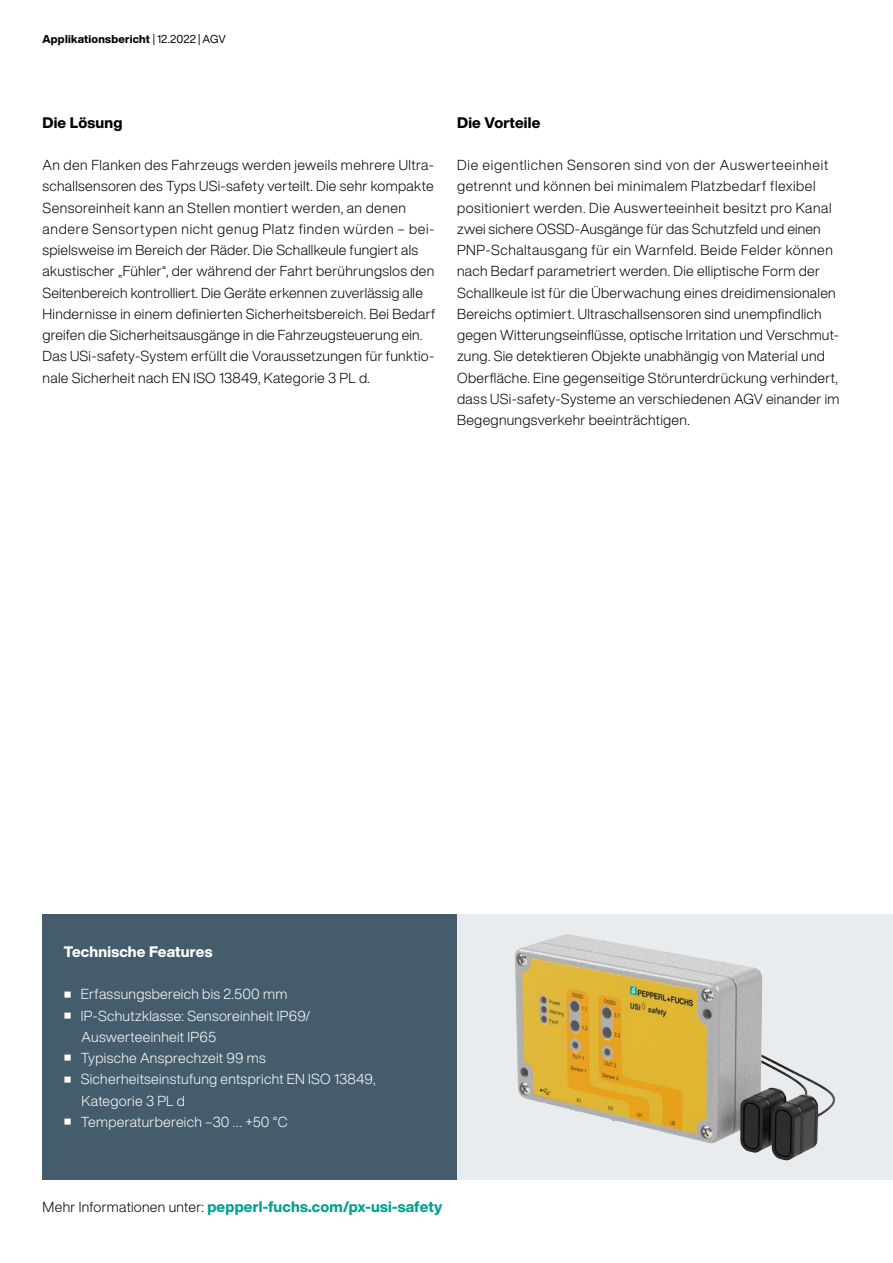
<style>
.page{position:relative;width:893px;height:1263px;background:#fff}
.page>*{position:absolute;margin:0;border:0;box-sizing:border-box;transform-origin:0 0}
.Fließtext_9_5_pt__Sc{font:800 15px "Helvetica Now Display";letter-spacing:.01em;color:#00a294}
.Subhead_10_pt__Schwa{font:800 15px "Helvetica Now Display";letter-spacing:.01em;color:#000}
.Subhead_10_pt__Weiß{font:800 15px "Helvetica Now Display";letter-spacing:.01em;color:#fff}
.Fließtext_9_5_pt__Sc-2{font:300 14.25px/21.3px "Helvetica Now Display";letter-spacing:.02em;color:#000}
.t1{font:300 14.25px/21.3px "Helvetica Now Display";letter-spacing:.02em;color:#fff}
.Absatzformat_1{font:800 11.25px "Helvetica Now Display";letter-spacing:.02em;color:#000}
.s1{font-weight:400}
.s2{font-weight:300;font-size:14.25px;color:#000}
</style>
<div class="page">
<div style="left:457px;top:914px;width:436px;height:266px;background:#e9ecef"></div>
<img style="left:515px;top:934px;width:320px;height:226px">
<div style="left:43px;top:914px;width:414px;height:266px;background:#455c6d"></div>
<p class="Absatzformat_1" style="left:43px;top:31px;width:185px">Applikationsbericht <span class="s1">| 12.2022 | AGV</span></p>
<p class="Subhead_10_pt__Schwa" style="left:43px;top:112px;width:81px">Die Lösung</p>
<p class="Fließtext_9_5_pt__Sc-2" style="left:43px;top:154px;width:394px">An den Flanken des Fahrzeugs werden jeweils mehrere Ultra&shy;schallsensoren des Typs USi-safety verteilt. Die sehr kompakte Sensoreinheit kann an Stellen montiert werden, an denen andere Sensortypen nicht genug Platz finden würden – bei&shy;spielsweise im Bereich der Räder. Die Schallkeule fungiert als akustischer „Fühler“, der während der Fahrt berührungslos den Seitenbereich kontrolliert. Die Geräte erkennen zuverlässig alle Hindernisse in einem definierten Sicherheitsbereich. Bei Bedarf greifen die Sicherheitsausgänge in die Fahrzeugsteuerung ein.<br>Das USi-safety-System erfüllt die Voraussetzungen für funktio&shy;nale Sicherheit nach EN ISO 13849, Kategorie 3 PL d.</p>
<p class="Subhead_10_pt__Schwa" style="left:457px;top:112px;width:85px">Die Vorteile</p>
<p class="Fließtext_9_5_pt__Sc-2" style="left:457px;top:154px;width:384px">Die eigentlichen Sensoren sind von der Auswerteeinheit getrennt und können bei minimalem Platzbedarf flexibel positioniert werden. Die Auswerteeinheit besitzt pro Kanal zwei sichere OSSD-Ausgänge für das Schutzfeld und einen PNP-Schaltausgang für ein Warnfeld. Beide Felder können nach Bedarf parametriert werden. Die elliptische Form der Schallkeule ist für die Überwachung eines dreidimensionalen Bereichs optimiert. Ultraschallsensoren sind unempfindlich gegen Witterungseinflüsse, optische Irritation und Verschmut&shy;zung. Sie detektieren Objekte unabhängig von Material und Oberfläche. Eine gegenseitige Störunterdrückung verhindert, dass USi-safety-Systeme an verschiedenen AGV einander im Begegnungsverkehr beeinträchtigen.</p>
<p class="Subhead_10_pt__Weiß" style="left:64px;top:941px;width:150px">Technische Features</p>
<p class="t1" style="left:65px;top:983px;width:224px"><sup>■</sup> Erfassungsbereich bis 2.500 mm</p>
<p class="t1" style="left:82px;top:1005px;width:230px;text-indent:-17px"><sup>■</sup> IP-Schutzklasse: Sensoreinheit IP69/<br>Auswerteeinheit IP65</p>
<p class="t1" style="left:65px;top:1047px;width:203px"><sup>■</sup> Typische Ansprechzeit 99 ms</p>
<p class="t1" style="left:82px;top:1068px;width:295px;text-indent:-17px"><sup>■</sup> Sicherheitseinstufung entspricht EN ISO 13849,<br>Kategorie 3 PL d</p>
<p class="t1" style="left:65px;top:1111px;width:224px"><sup>■</sup> Temperaturbereich –30 … +50 °C</p>
<p class="Fließtext_9_5_pt__Sc" style="left:43px;top:1196px;width:401px"><span class="s2">Mehr Informationen unter:</span> pepperl-fuchs.com/px-usi-safety</p>
</div>
